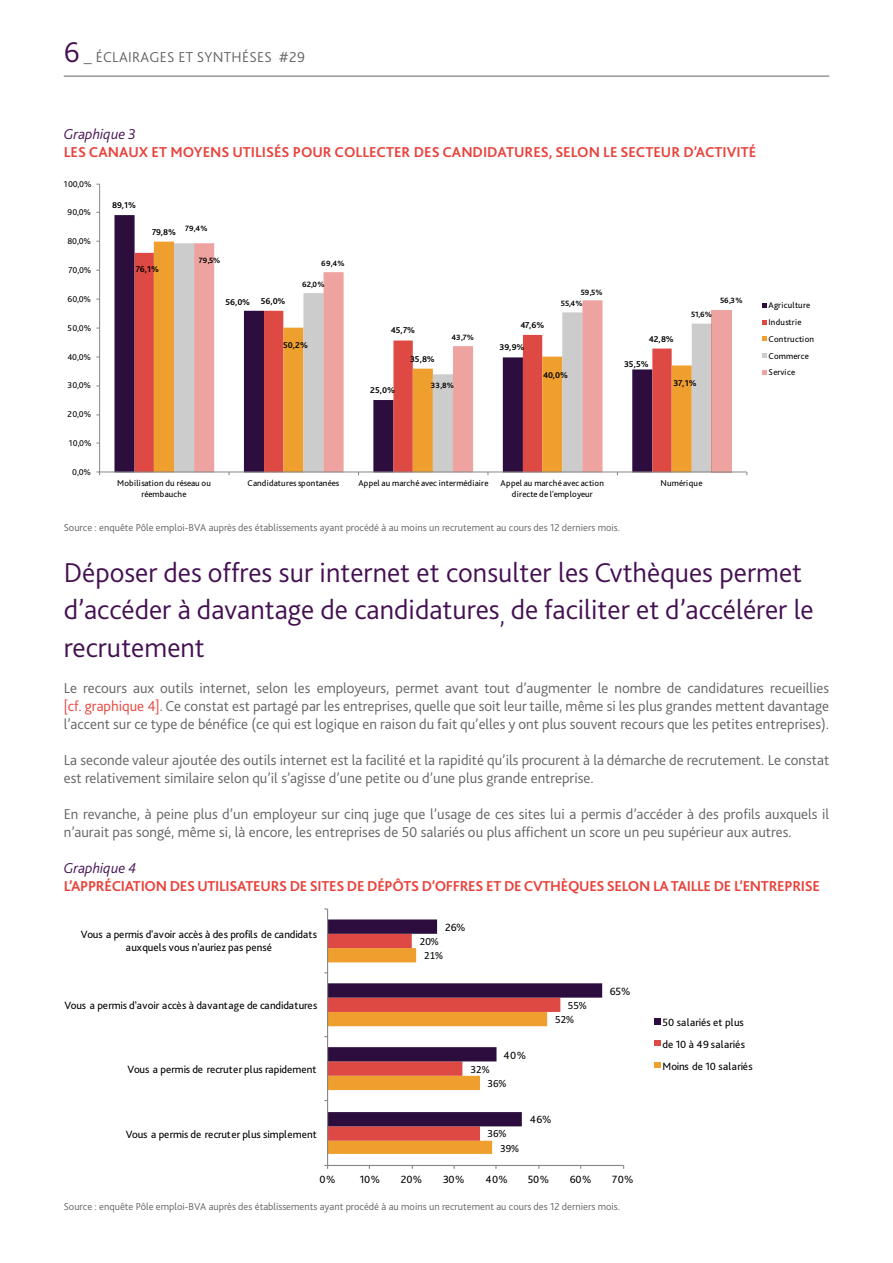
<style>
.page{position:relative;width:893px;height:1263px;background:#fff}
.page>*{position:absolute;margin:0;border:0;box-sizing:border-box;transform-origin:0 0}
.t1{font:300 28.5px/37.5px "Bliss 2";color:#441051}
.t2{font:300 15px/18px "Bliss 2";color:#646363}
.t3{font:700 15px "Bliss 2";letter-spacing:-.02em;color:#e8423b}
.t4{font:700 15px "Bliss 2";color:#e8423b}
.t5{font:300 15px "Bliss 2";letter-spacing:.02em;color:#646363}
.t6{font:italic 300 15px "Bliss 2";color:#441051}
.t7{font:10.95px/12.1px "Bliss 2";letter-spacing:-.015em;color:#000;text-align:center}
.t8{font:10.95px/21.8px "Bliss 2";letter-spacing:.01em;color:#000}
.t9{font:10.95px "Calibri";letter-spacing:-.005em;color:#000}
.t10{font:300 10.5px "Bliss 2";color:#646363}
.t11{font:8.85px/17px "Bliss 2";letter-spacing:.02em;color:#000;text-align:center}
.t12{font:700 8.85px "Bliss 2";letter-spacing:-.01em;color:#000}
.t13{font:700 8.1px "Bliss 2";color:#000}
.s1{font-size:30px;color:#441051}
.s2{font-size:18px}
.s3{color:#e8423b}
</style>
<div class="page">
<hr style="left:64px;top:76px;width:765px;height:1px;background:#646363">
<svg style="left:96px;top:183px;width:671px;height:293px"></svg>
<svg style="left:324px;top:909px;width:337px;height:260px"></svg>
<p class="t5" style="left:64px;top:47px;width:243px"><span class="s1">6</span> <span class="s2">_</span> ÉCLAIRAGES ET SYNTHÉSES #29</p>
<p class="t6" style="left:64px;top:125px;width:74px">Graphique 3</p>
<p class="t4" style="left:64px;top:143px;width:694px">LES CANAUX ET MOYENS UTILISÉS POUR COLLECTER DES CANDIDATURES, SELON LE SECTEUR D’ACTIVITÉ</p>
<p class="t11" style="left:64px;top:175px;width:29px">100,0%</p>
<p class="t11" style="left:68px;top:204px;width:25px">90,0%</p>
<p class="t11" style="left:67px;top:233px;width:25px">80,0%</p>
<p class="t11" style="left:69px;top:262px;width:24px">70,0%</p>
<p class="t11" style="left:68px;top:290px;width:25px">60,0%</p>
<p class="t11" style="left:68px;top:319px;width:25px">50,0%</p>
<p class="t11" style="left:67px;top:348px;width:25px">40,0%</p>
<p class="t11" style="left:68px;top:377px;width:25px">30,0%</p>
<p class="t11" style="left:68px;top:406px;width:25px">20,0%</p>
<p class="t11" style="left:69px;top:435px;width:24px">10,0%</p>
<p class="t11" style="left:72px;top:463px;width:20px">0,0%</p>
<p class="t12" style="left:112px;top:200px;width:25px">89,1%</p>
<p class="t12" style="left:152px;top:227px;width:25px">79,8%</p>
<p class="t12" style="left:136px;top:264px;width:25px">76,1%</p>
<p class="t13" style="left:185px;top:223px;width:24px">79,4%</p>
<p class="t13" style="left:199px;top:255px;width:23px">79,5%</p>
<p class="t13" style="left:321px;top:258px;width:25px">69,4%</p>
<p class="t12" style="left:225px;top:297px;width:26px">56,0%</p>
<p class="t12" style="left:261px;top:295px;width:26px">56,0%</p>
<p class="t13" style="left:302px;top:280px;width:24px">62,0%</p>
<p class="t12" style="left:283px;top:339px;width:26px">50,2%</p>
<p class="t12" style="left:391px;top:325px;width:25px">45,7%</p>
<p class="t12" style="left:410px;top:353px;width:26px">35,8%</p>
<p class="t13" style="left:451px;top:332px;width:24px">43,7%</p>
<p class="t12" style="left:370px;top:385px;width:26px">25,0%</p>
<p class="t13" style="left:431px;top:380px;width:25px">33,8%</p>
<p class="t13" style="left:581px;top:287px;width:23px">59,5%</p>
<p class="t12" style="left:520px;top:319px;width:25px">47,6%</p>
<p class="t12" style="left:500px;top:342px;width:26px">39,9%</p>
<p class="t13" style="left:561px;top:299px;width:23px">55,4%</p>
<p class="t12" style="left:543px;top:370px;width:26px">40,0%</p>
<p class="t12" style="left:649px;top:333px;width:26px">42,8%</p>
<p class="t12" style="left:624px;top:359px;width:26px">35,5%</p>
<p class="t13" style="left:691px;top:310px;width:22px">51,6%</p>
<p class="t12" style="left:673px;top:377px;width:25px">37,1%</p>
<p class="t13" style="left:720px;top:295px;width:24px">56,3%</p>
<p class="t11" style="left:117px;top:477px;width:95px;line-height:11.2px">Mobilisation du réseau ou réembauche</p>
<p class="t11" style="left:247px;top:474px;width:93px">Candidatures spontanées</p>
<p class="t11" style="left:358px;top:474px;width:132px">Appel au marché avec intermédiaire</p>
<p class="t11" style="left:501px;top:477px;width:105px;line-height:11.2px">Appel au marché avec action directe de l'employeur</p>
<p class="t11" style="left:661px;top:474px;width:43px">Numérique</p>
<p class="t11" style="left:768px;top:296px;width:47px;text-align:left">Agriculture<br>Industrie<br>Contruction<br>Commerce<br>Service</p>
<p class="t10" style="left:64px;top:520px;width:558px">Source : enquête Pôle emploi-BVA auprès des établissements ayant procédé à au moins un recrutement au cours des 12 derniers mois.</p>
<h1 class="t1" style="left:64px;top:553px;width:752px">Déposer des offres sur internet et consulter les Cvthèques permet d’accéder à davantage de candidatures, de faciliter et d’accélérer le recrutement</h1>
<p class="t2" style="left:64px;top:678px;width:767px;text-align:justify">Le recours aux outils internet, selon les employeurs, permet avant tout d’augmenter le nombre de candidatures recueillies <span class="s3">[cf. graphique 4]</span>. Ce constat est partagé par les entreprises, quelle que soit leur taille, même si les plus grandes mettent davantage l’accent sur ce type de bénéfice (ce qui est logique en raison du fait qu’elles y ont plus souvent recours que les petites entreprises).</p>
<p class="t2" style="left:64px;top:750px;width:767px">La seconde valeur ajoutée des outils internet est la facilité et la rapidité qu’ils procurent à la démarche de recrutement. Le constat est relativement similaire selon qu’il s’agisse d’une petite ou d’une plus grande entreprise.</p>
<p class="t2" style="left:64px;top:804px;width:767px">En revanche, à peine plus d’un employeur sur cinq juge que l’usage de ces sites lui a permis d’accéder à des profils auxquels il n’aurait pas songé, même si, là encore, les entreprises de 50 salariés ou plus affichent un score un peu supérieur aux autres.</p>
<p class="t6" style="left:64px;top:858px;width:74px">Graphique 4</p>
<p class="t3" style="left:64px;top:876px;width:758px">L’APPRÉCIATION DES UTILISATEURS DE SITES DE DÉPÔTS D’OFFRES ET DE CVTHÈQUES SELON LA TAILLE DE L’ENTREPRISE</p>
<p class="t7" style="left:81px;top:929px;width:238px">Vous a permis d'avoir accès à des profils de candidats auxquels vous n'auriez pas pensé</p>
<p class="t7" style="left:445px;top:921px;width:22px">26%</p>
<p class="t9" style="left:420px;top:934px;width:20px">20%</p>
<p class="t9" style="left:424px;top:948px;width:20px">21%</p>
<p class="t7" style="left:610px;top:985px;width:22px">65%</p>
<p class="t7" style="left:64px;top:999px;width:255px">Vous a permis d'avoir accès à davantage de candidatures</p>
<p class="t9" style="left:568px;top:998px;width:20px">55%</p>
<p class="t9" style="left:555px;top:1012px;width:20px">52%</p>
<p class="t7" style="left:504px;top:1049px;width:24px">40%</p>
<p class="t7" style="left:128px;top:1064px;width:190px">Vous a permis de recruter plus rapidement</p>
<p class="t9" style="left:471px;top:1062px;width:20px">32%</p>
<p class="t9" style="left:488px;top:1076px;width:20px">36%</p>
<p class="t7" style="left:530px;top:1113px;width:23px">46%</p>
<p class="t7" style="left:126px;top:1128px;width:193px">Vous a permis de recruter plus simplement</p>
<p class="t9" style="left:488px;top:1126px;width:20px">36%</p>
<p class="t9" style="left:500px;top:1140px;width:20px">39%</p>
<p class="t7" style="left:320px;top:1173px;width:17px">0%</p>
<p class="t7" style="left:360px;top:1173px;width:22px">10%</p>
<p class="t7" style="left:401px;top:1173px;width:23px">20%</p>
<p class="t7" style="left:443px;top:1173px;width:23px">30%</p>
<p class="t7" style="left:485px;top:1173px;width:24px">40%</p>
<p class="t7" style="left:528px;top:1173px;width:23px">50%</p>
<p class="t7" style="left:570px;top:1173px;width:23px">60%</p>
<p class="t7" style="left:612px;top:1173px;width:23px">70%</p>
<p class="t10" style="left:64px;top:1200px;width:558px">Source : enquête Pôle emploi-BVA auprès des établissements ayant procédé à au moins un recrutement au cours des 12 derniers mois.</p>
<p class="t8" style="left:662px;top:1012px;width:92px">50 salariés et plus de 10 à 49 salariés<br>Moins de 10 salariés</p>
</div>
